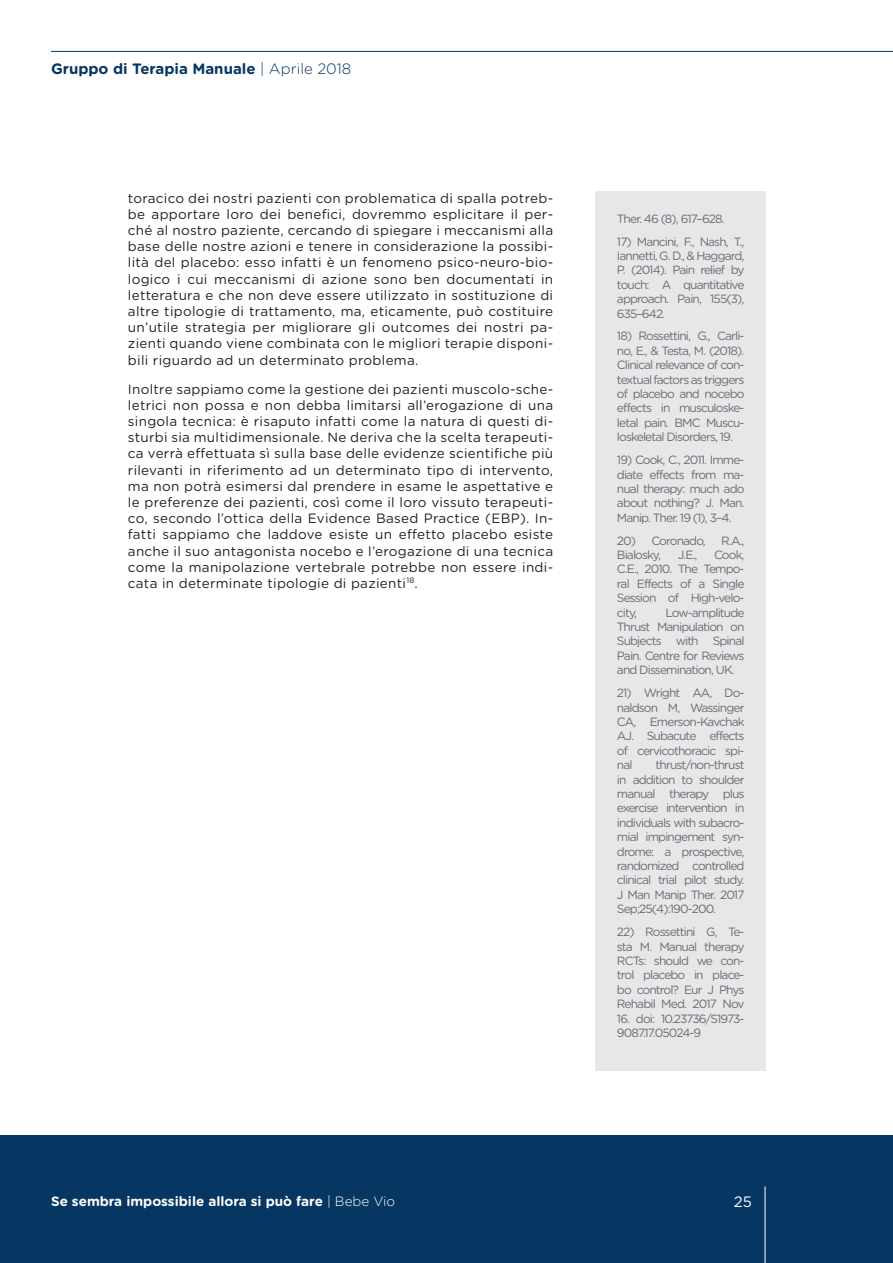
<style>
.page{position:relative;width:893px;height:1263px;background:#fff}
.page>*{position:absolute;margin:0;border:0;box-sizing:border-box;transform-origin:0 0}
.t1{font:700 15px "Gotham Rounded";color:#053762}
.t2{font:15px "Gotham Rounded";color:#fff}
.t3{font:13.5px/16.2px "Gotham Rounded";letter-spacing:.02em;color:#231f20;text-align:justify}
.t4{font:700 13.5px "Gotham Rounded";color:#fff}
.t5{font:12px/14.4px "Gotham Rounded";letter-spacing:-.075em;color:#6c6d70;text-align:justify}
.s1{font-weight:300}
</style>
<div class="page">
<div style="left:0;top:1135px;width:893px;height:128px;background:#053762"></div>
<hr style="left:765px;top:1186px;width:1px;height:77px;background:#fff">
<hr style="left:51px;top:51px;width:842px;height:1px;background:#053762">
<hr style="left:0;top:0;width:1px;height:78px;background:#e6e7e9">
<div style="left:596px;top:192px;width:170px;height:879px;background:#e6e7e9"></div>
<p class="t1" style="left:51px;top:57px;width:302px">Gruppo di Terapia Manuale <span class="s1">| Aprile 2018</span></p>
<p class="t3" style="left:128px;top:189px;width:427px">toracico dei nostri pazienti con problematica di spalla potreb&shy;be apportare loro dei benefici, dovremmo esplicitare il per&shy;ché al nostro paziente, cercando di spiegare i meccanismi alla base delle nostre azioni e tenere in considerazione la possibi&shy;lità del placebo: esso infatti è un fenomeno psico-neuro-bio&shy;logico i cui meccanismi di azione sono ben documentati in letteratura e che non deve essere utilizzato in sostituzione di altre tipologie di trattamento, ma, eticamente, può costituire un’utile strategia per migliorare gli outcomes dei nostri pa&shy;zienti quando viene combinata con le migliori terapie disponi&shy;bili riguardo ad un determinato problema.</p>
<p class="t3" style="left:128px;top:380px;width:427px">Inoltre sappiamo come la gestione dei pazienti muscolo-sche&shy;letrici non possa e non debba limitarsi all’erogazione di una singola tecnica: è risaputo infatti come la natura di questi di&shy;sturbi sia multidimensionale. Ne deriva che la scelta terapeuti&shy;ca verrà effettuata sì sulla base delle evidenze scientifiche più rilevanti in riferimento ad un determinato tipo di intervento, ma non potrà esimersi dal prendere in esame le aspettative e le preferenze dei pazienti, così come il loro vissuto terapeuti&shy;co, secondo l’ottica della Evidence Based Practice (EBP). In&shy;fatti sappiamo che laddove esiste un effetto placebo esiste anche il suo antagonista nocebo e l’erogazione di una tecnica come la manipolazione vertebrale potrebbe non essere indi&shy;cata in determinate tipologie di pazienti<sup>18</sup>.</p>
<p class="t4" style="left:51px;top:1191px;width:346px">Se sembra impossibile allora si può fare <span class="s1">| Bebe Vio</span></p>
<p class="t5" style="left:617px;top:211px;width:109px">Ther. 46 (8), 617–628.</p>
<p class="t5" style="left:617px;top:234px;width:129px">17) Mancini, F., Nash, T., Iannetti, G. D., &amp; Haggard, P. (2014). Pain relief by touch: A quantitative approach. Pain, 155(3), 635–642.</p>
<p class="t5" style="left:617px;top:328px;width:129px">18) Rossettini, G., Carli&shy;no, E., &amp; Testa, M. (2018).<br>Clinical relevance of con&shy;textual factors as triggers of placebo and nocebo effects in musculoske&shy;letal pain. BMC Muscu&shy;loskeletal Disorders, 19.</p>
<p class="t5" style="left:617px;top:452px;width:129px">19) Cook, C., 2011. Imme&shy;diate effects from ma&shy;nual therapy: much ado about nothing? J. Man.<br>Manip. Ther. 19 (1), 3–4.</p>
<p class="t5" style="left:617px;top:533px;width:90px">20) Coronado,</p>
<p class="t5" style="left:721px;top:533px;width:25px">R.A.,</p>
<p class="t5" style="left:617px;top:547px;width:46px">Bialosky,</p>
<p class="t5" style="left:678px;top:547px;width:21px">J.E.,</p>
<p class="t5" style="left:617px;top:547px;width:129px;text-indent:97px">Cook, C.E., 2010. The Tempo&shy;ral Effects of a Single Session of High-velo&shy;city,</p>
<p class="t5" style="left:617px;top:605px;width:129px;text-indent:49px">Low-amplitude Thrust Manipulation on Subjects with Spinal Pain. Centre for Reviews and Dissemination, UK.</p>
<p class="t5" style="left:617px;top:685px;width:129px">21) Wright AA, Do&shy;naldson M, Wassinger CA, Emerson-Kavchak AJ. Subacute effects of cervicothoracic spi&shy;nal</p>
<p class="t5" style="left:617px;top:757px;width:129px;text-indent:39px">thrust/non-thrust in addition to shoulder manual therapy plus exercise intervention in individuals with subacro&shy;mial impingement syn&shy;drome: a prospective, randomized controlled clinical trial pilot study.<br>J Man Manip Ther. 2017<br>Sep;25(4):190-200.</p>
<p class="t5" style="left:617px;top:924px;width:129px">22) Rossettini G, Te&shy;sta M. Manual therapy RCTs: should we con&shy;trol placebo in place&shy;bo control? Eur J Phys Rehabil Med. 2017 Nov</p>
<p class="t5" style="left:617px;top:1010px;width:129px">16. doi: 10.23736/S1973-<br>9087.17.05024-9</p>
<p class="t2" style="left:734px;top:1191px;width:20px">25</p>
</div>
